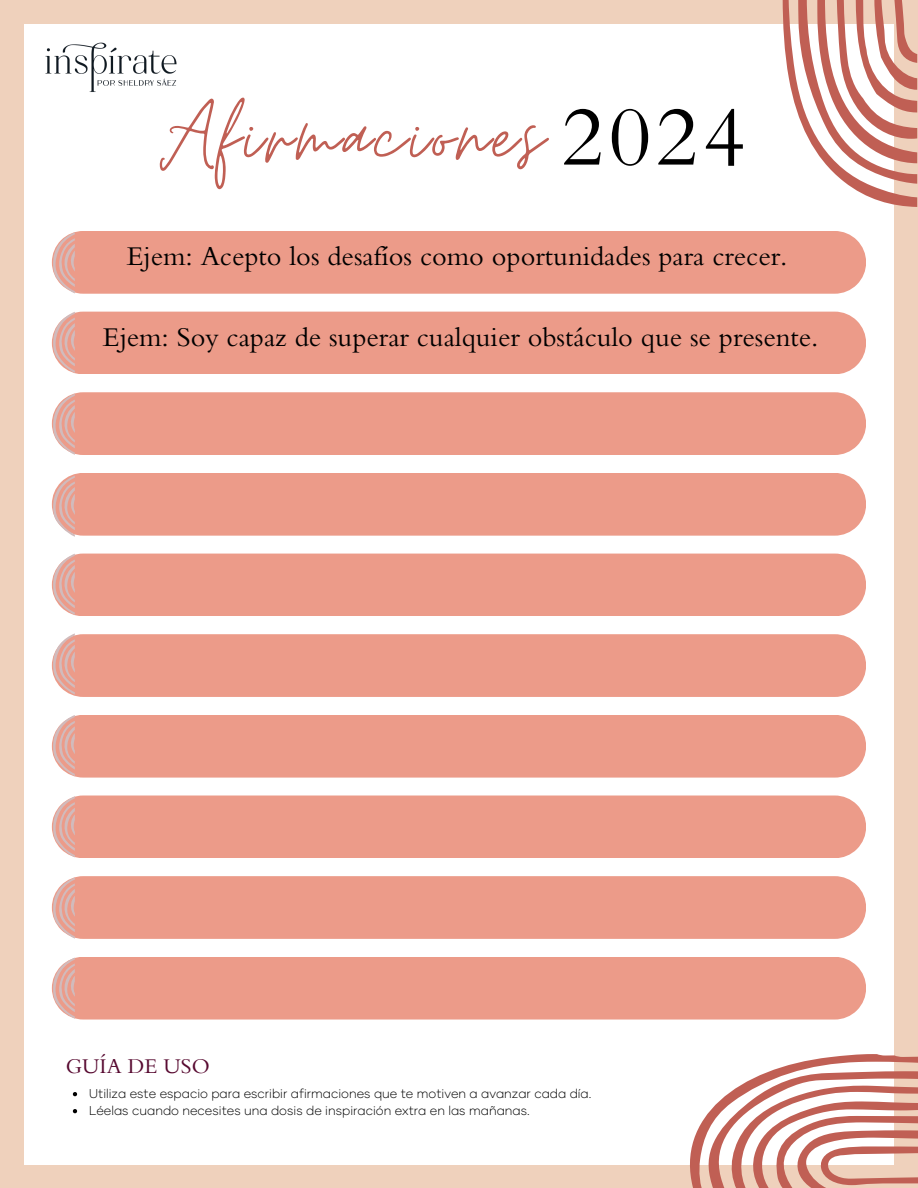
<style>
.page{position:relative;width:918px;height:1188px;background:#efd1bc}
.page>*{position:absolute;margin:0;border:0;box-sizing:border-box;transform-origin:0 0}
.t1{font:103.8px "Moon Time";letter-spacing:.04em;color:#c05f54}
.t2{font:87.45px "Bembo Std";color:#000}
.t3{font:28.35px "Bembo Std";color:#000}
.t4{font:21.9px "Bembo Std";color:#570930}
.t5{font:300 12.75px "Gilmer";color:#000}
</style>
<div class="page">
<div style="left:24px;top:24px;width:870px;height:1140px;background:#fff"></div>
<img style="left:45px;top:42px;width:132px;height:50px">
<div style="left:52px;top:231px;width:814px;height:63px;background:#ec9b89"></div>
<div style="left:52px;top:312px;width:814px;height:62px;background:#ec9b89"></div>
<div style="left:52px;top:392px;width:814px;height:63px;background:#ec9b89"></div>
<div style="left:52px;top:473px;width:814px;height:63px;background:#ec9b89"></div>
<div style="left:52px;top:554px;width:814px;height:62px;background:#ec9b89"></div>
<div style="left:52px;top:634px;width:814px;height:63px;background:#ec9b89"></div>
<div style="left:52px;top:715px;width:814px;height:63px;background:#ec9b89"></div>
<div style="left:52px;top:796px;width:814px;height:62px;background:#ec9b89"></div>
<div style="left:52px;top:876px;width:814px;height:63px;background:#ec9b89"></div>
<div style="left:52px;top:957px;width:814px;height:63px;background:#ec9b89"></div>
<svg style="left:783px;top:0;width:134px;height:207px"></svg>
<svg style="left:53px;top:232px;width:22px;height:62px"></svg>
<svg style="left:682px;top:1054px;width:236px;height:134px"></svg>
<svg style="left:705px;top:1071px;width:213px;height:117px"></svg>
<svg style="left:728px;top:1086px;width:190px;height:102px"></svg>
<svg style="left:53px;top:312px;width:22px;height:61px"></svg>
<svg style="left:53px;top:394px;width:22px;height:61px"></svg>
<svg style="left:53px;top:476px;width:22px;height:61px"></svg>
<svg style="left:53px;top:554px;width:22px;height:61px"></svg>
<svg style="left:53px;top:633px;width:22px;height:62px"></svg>
<svg style="left:53px;top:715px;width:22px;height:61px"></svg>
<svg style="left:53px;top:796px;width:22px;height:61px"></svg>
<svg style="left:53px;top:877px;width:22px;height:62px"></svg>
<svg style="left:53px;top:958px;width:22px;height:61px"></svg>
<svg style="left:73px;top:1092px;width:4px;height:4px"></svg>
<svg style="left:73px;top:1109px;width:4px;height:4px"></svg>
<p class="t1" style="left:160px;top:78px;width:386px">Afirmaciones</p>
<p class="t2" style="left:561px;top:106px;width:186px">2024</p>
<p class="t3" style="left:127px;top:246px;width:662px">Ejem: Acepto los desafíos como oportunidades para crecer.</p>
<p class="t3" style="left:103px;top:327px;width:717px">Ejem: Soy capaz de superar cualquier obstáculo que se presente.</p>
<p class="t4" style="left:66px;top:1058px;width:145px">GUÍA DE USO</p>
<p class="t5" style="left:89px;top:1086px;width:504px">Utiliza este espacio para escribir afirmaciones que te motiven a avanzar cada día.</p>
<p class="t5" style="left:89px;top:1103px;width:442px">Léelas cuando necesites una dosis de inspiración extra en las mañanas.</p>
</div>
